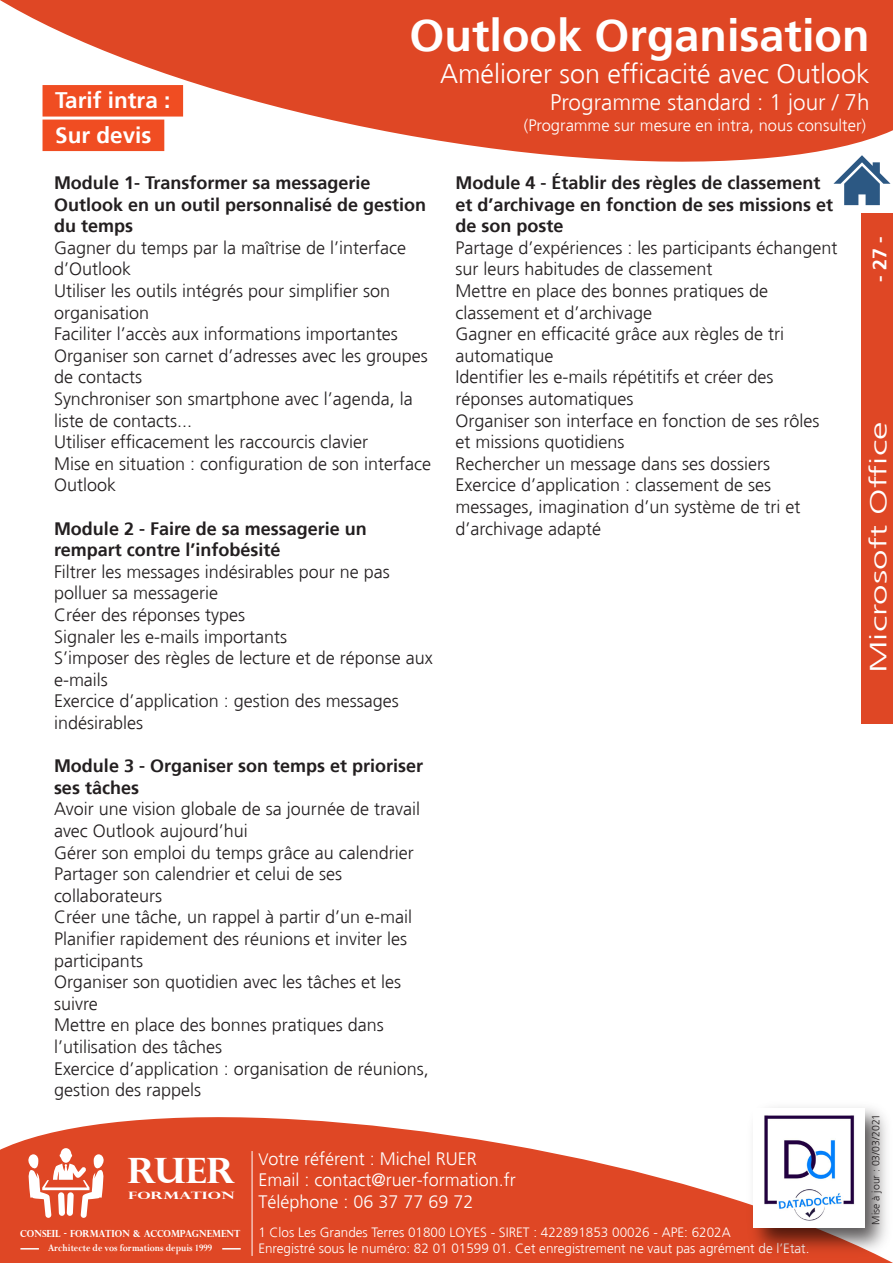
<style>
.page{position:relative;width:893px;height:1263px;background:#fff}
.page>*{position:absolute;margin:0;border:0;box-sizing:border-box;transform-origin:0 0}
.t1{font:700 45px "Frutiger";color:#fff}
.t2{font:700 34.95px "Perpetua Titling";color:#fff;scale:1.04 1}
.t3{font:300 27px "Frutiger";color:#fff}
.t4{font:300 23.4px "Frutiger";color:#fff;scale:1.57 1}
.t5{font:300 22.5px "Frutiger";color:#fff}
.t6{font:700 22.5px/34.5px "Frutiger";color:#fff}
.t7{font:700 19.5px "Frutiger";color:#fff}
.t8{font:300 18px/21.6px "Frutiger";color:#231f20}
.t9{font:700 18px/21.6px "Frutiger";color:#231f20}
.t10{font:300 18px/21.6px "Frutiger";color:#fff}
.t11{font:300 16.5px "Frutiger";color:#fff}
.t12{font:300 13.5px/16.2px "Frutiger";color:#fff}
.t13{font:700 10.95px "Perpetua";color:#fff;scale:.87 1}
.t14{font:300 10.5px "Frutiger";color:#231f20}
.t15{font:700 10.2px "Perpetua Titling";color:#fff;scale:1.58 1}
.t16{font:700 9.75px "Perpetua Titling";color:#fff;scale:.93 1}
.s1{font-size:16.5px}
</style>
<div class="page">
<hr style="left:0;top:214px;width:1px;height:510px;background:#df4725">
<svg style="left:0;top:1117px;width:893px;height:146px;fill:#df4725"></svg>
<svg style="left:0;top:0;width:893px;height:184px;fill:#df4725"></svg>
<svg style="left:20px;top:1248px;width:19px;height:1px"></svg>
<svg style="left:222px;top:1248px;width:19px;height:1px"></svg>
<svg style="left:27px;top:1148px;width:78px;height:70px"></svg>
<hr style="left:252px;top:1151px;width:1px;height:105px;background:#fff">
<img style="left:742px;top:1107px;width:151px;height:155px">
<img style="left:754px;top:1109px;width:110px;height:119px">
<div style="left:862px;top:214px;width:31px;height:510px;background:#df4725"></div>
<svg style="left:833px;top:155px;width:57px;height:50px"></svg>
<div style="left:43px;top:85px;width:140px;height:32px;background:#f04d22"></div>
<div style="left:43px;top:120px;width:121px;height:31px;background:#f04d22"></div>
<p class="t6" style="left:55px;top:83px;width:117px">Tarif intra :<br>Sur devis</p>
<p class="t1" style="left:409px;top:9px;width:462px">Outlook Organisation</p>
<p class="t3" style="left:440px;top:59px;width:431px">Améliorer son efficacité avec Outlook</p>
<p class="t5" style="left:550px;top:90px;width:321px">Programme standard : 1 jour / 7h</p>
<p class="t11" style="left:524px;top:116px;width:344px">(Programme sur mesure en intra, nous consulter)</p>
<p class="t9" style="left:54px;top:172px;width:374px">Module 1- Transformer sa messagerie<br>Outlook en un outil personnalisé de gestion du temps</p>
<p class="t8" style="left:54px;top:237px;width:354px">Gagner du temps par la maîtrise de l’interface d’Outlook</p>
<p class="t8" style="left:54px;top:280px;width:338px">Utiliser les outils intégrés pour simplifier son organisation</p>
<p class="t8" style="left:54px;top:323px;width:345px">Faciliter l’accès aux informations importantes</p>
<p class="t8" style="left:54px;top:345px;width:375px">Organiser son carnet d’adresses avec les groupes de contacts</p>
<p class="t8" style="left:54px;top:388px;width:360px">Synchroniser son smartphone avec l’agenda, la liste de contacts...</p>
<p class="t8" style="left:54px;top:431px;width:316px">Utiliser efficacement les raccourcis clavier</p>
<p class="t8" style="left:54px;top:453px;width:379px">Mise en situation : configuration de son interface<br>Outlook</p>
<p class="t9" style="left:54px;top:518px;width:314px">Module 2 - Faire de sa messagerie un rempart contre l’infobésité</p>
<p class="t8" style="left:54px;top:561px;width:337px">Filtrer les messages indésirables pour ne pas polluer sa messagerie</p>
<p class="t8" style="left:54px;top:604px;width:193px">Créer des réponses types</p>
<p class="t8" style="left:54px;top:626px;width:234px">Signaler les e-mails importants</p>
<p class="t8" style="left:54px;top:647px;width:380px">S’imposer des règles de lecture et de réponse aux e-mails</p>
<p class="t8" style="left:54px;top:691px;width:346px">Exercice d’application : gestion des messages indésirables</p>
<p class="t9" style="left:54px;top:755px;width:371px">Module 3 - Organiser son temps et prioriser ses tâches</p>
<p class="t8" style="left:54px;top:799px;width:368px">Avoir une vision globale de sa journée de travail avec Outlook aujourd’hui</p>
<p class="t8" style="left:54px;top:842px;width:361px">Gérer son emploi du temps grâce au calendrier</p>
<p class="t8" style="left:54px;top:863px;width:290px">Partager son calendrier et celui de ses collaborateurs</p>
<p class="t8" style="left:54px;top:907px;width:360px">Créer une tâche, un rappel à partir d’un e-mail</p>
<p class="t8" style="left:54px;top:928px;width:355px">Planifier rapidement des réunions et inviter les participants</p>
<p class="t8" style="left:54px;top:971px;width:349px">Organiser son quotidien avec les tâches et les suivre</p>
<p class="t8" style="left:54px;top:1015px;width:331px">Mettre en place des bonnes pratiques dans l’utilisation des tâches</p>
<p class="t8" style="left:54px;top:1058px;width:376px">Exercice d’application : organisation de réunions, gestion des rappels</p>
<p class="t9" style="left:455px;top:172px;width:379px">Module 4 - Établir des règles de classement et d’archivage en fonction de ses missions et de son poste</p>
<p class="t8" style="left:455px;top:237px;width:384px">Partage d’expériences : les participants échangent sur leurs habitudes de classement</p>
<p class="t8" style="left:455px;top:280px;width:314px">Mettre en place des bonnes pratiques de classement et d’archivage</p>
<p class="t8" style="left:455px;top:323px;width:330px">Gagner en efficacité grâce aux règles de tri automatique</p>
<p class="t8" style="left:455px;top:367px;width:319px">Identifier les e-mails répétitifs et créer des réponses automatiques</p>
<p class="t8" style="left:455px;top:410px;width:366px">Organiser son interface en fonction de ses rôles et missions quotidiens</p>
<p class="t8" style="left:455px;top:453px;width:316px">Rechercher un message dans ses dossiers</p>
<p class="t8" style="left:455px;top:475px;width:347px">Exercice d’application : classement de ses messages, imagination d’un système de tri et d’archivage adapté</p>
<h2 class="t2" style="left:127px;top:1149px;width:105px">RUER</h2>
<p class="t15" style="left:128px;top:1189px;width:69px">FORMATION</p>
<p class="t16" style="left:20px;top:1227px;width:238px">CONSEIL - FORMATION &amp; ACCOMPAGNEMENT</p>
<p class="t13" style="left:48px;top:1241px;width:190px">Architecte de vos formations depuis 1999</p>
<p class="t10" style="left:258px;top:1148px;width:259px"><span class="s1">V</span>otre référent : Michel RUER<br>Email : contact@ruer-formation.fr<br>Téléphone : 06 37 77 69 72</p>
<p class="t12" style="left:258px;top:1224px;width:553px">1 Clos Les Grandes Terres 01800 LOYES - SIRET : 422891853 00026 - APE: 6202A<br>Enregistré sous le numéro: 82 01 01599 01. Cet enregistrement ne vaut pas agrément de l’Etat.</p>
<p class="t7" style="left:868px;top:282px;width:47px;rotate:-90deg">- 27 -</p>
<p class="t4" style="left:865px;top:673px;width:162px;rotate:-90deg">Microsoft Office</p>
<p class="t14" style="left:870px;top:1225px;width:112px;rotate:-90deg">Mise à jour : 03/03/2021</p>
</div>
